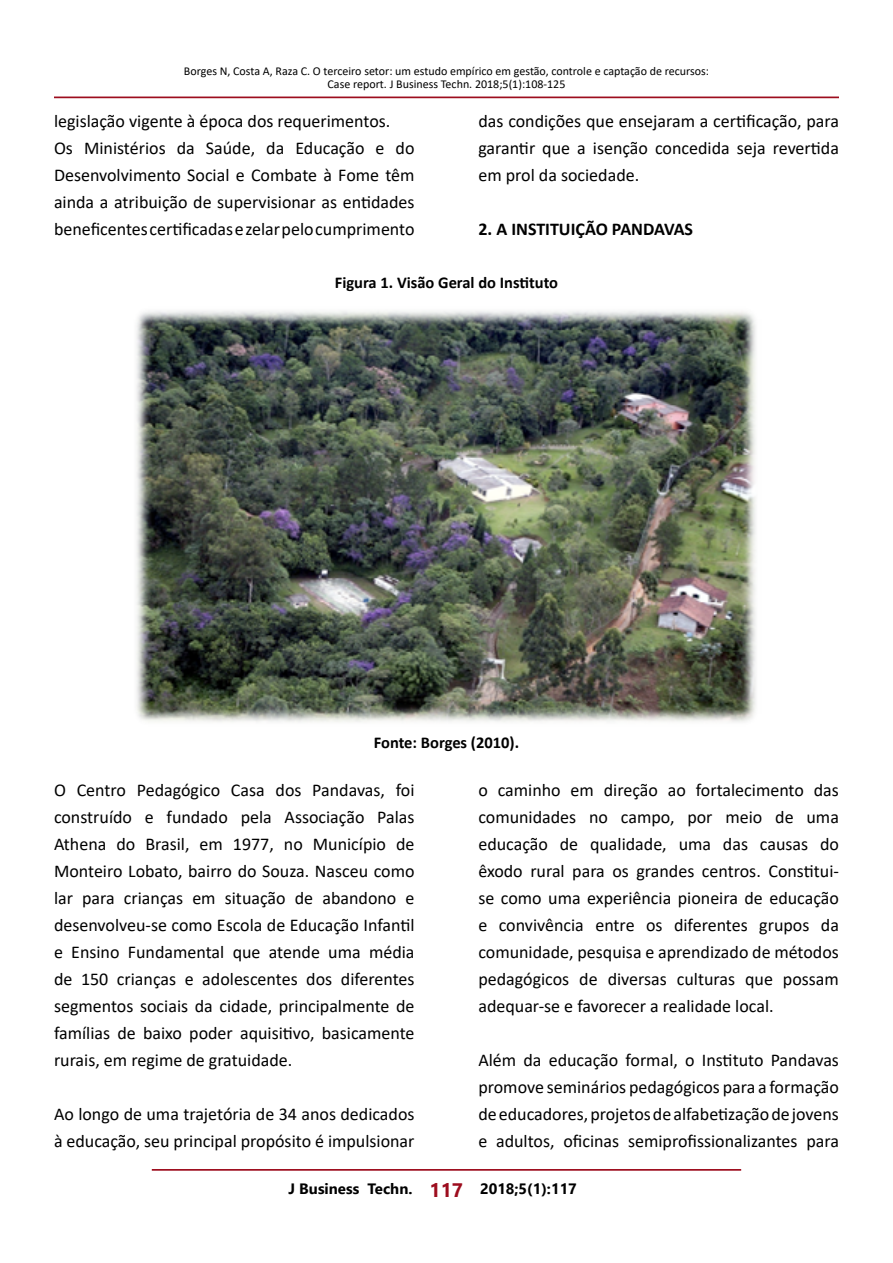
<style>
.page{position:relative;width:893px;height:1263px;background:#fff}
.page>*{position:absolute;margin:0;border:0;box-sizing:border-box;transform-origin:0 0}
.t1{font:18px/27px "Calibri";color:#000;text-align:justify}
.t2{font:700 18px "Calibri";color:#000}
.t3{font:700 16.5px "Calibri";color:#000}
.t4{font:700 15px "Segoe UI";color:#000}
.t5{font:12px/13.5px "Calibri";color:#000;text-align:center}
.s1{font-size:19.5px;color:#9d0d1e}
</style>
<div class="page">
<hr style="left:152px;top:1169px;width:589px;height:2px;background:#9d0d1e">
<hr style="left:54px;top:97px;width:785px;height:1px;background:#9d0d1e">
<img style="left:136px;top:311px;width:620px;height:411px">
<p class="t5" style="left:184px;top:64px;width:527px">Borges N, Costa A, Raza C. O terceiro setor: um estudo empírico em gestão, controle e captação de recursos:<br>Case report. J Business Techn. 2018;5(1):108-125</p>
<p class="t1" style="left:54px;top:107px;width:362px;text-align:left">legislação vigente à época dos requerimentos.<br>Os Ministérios da Saúde, da Educação e do Desenvolvimento Social e Combate à Fome têm ainda a atribuição de supervisionar as entidades beneficentes certificadas e zelar pelo cumprimento</p>
<p class="t1" style="left:478px;top:107px;width:362px">das condições que ensejaram a certificação, para garantir que a isenção concedida seja revertida em prol da sociedade.</p>
<p class="t2" style="left:478px;top:216px;width:216px">2. A INSTITUIÇÃO PANDAVAS</p>
<p class="t3" style="left:335px;top:271px;width:225px">Figura 1. Visão Geral do Instituto</p>
<p class="t3" style="left:374px;top:731px;width:147px">Fonte: Borges (2010).</p>
<p class="t1" style="left:54px;top:776px;width:362px">O Centro Pedagógico Casa dos Pandavas, foi construído e fundado pela Associação Palas Athena do Brasil, em 1977, no Município de Monteiro Lobato, bairro do Souza. Nasceu como lar para crianças em situação de abandono e desenvolveu-se como Escola de Educação Infantil e Ensino Fundamental que atende uma média de 150 crianças e adolescentes dos diferentes segmentos sociais da cidade, principalmente de famílias de baixo poder aquisitivo, basicamente rurais, em regime de gratuidade.</p>
<p class="t1" style="left:54px;top:1100px;width:362px">Ao longo de uma trajetória de 34 anos dedicados à educação, seu principal propósito é impulsionar</p>
<p class="t1" style="left:478px;top:776px;width:362px">o caminho em direção ao fortalecimento das comunidades no campo, por meio de uma educação de qualidade, uma das causas do êxodo rural para os grandes centros. Constitui&shy;se como uma experiência pioneira de educação e convivência entre os diferentes grupos da comunidade, pesquisa e aprendizado de métodos pedagógicos de diversas culturas que possam adequar-se e favorecer a realidade local.</p>
<p class="t1" style="left:478px;top:1046px;width:362px">Além da educação formal, o Instituto Pandavas promove seminários pedagógicos para a formação de educadores, projetos de alfabetização de jovens e adultos, oficinas semiprofissionalizantes para</p>
<p class="t4" style="left:288px;top:1174px;width:290px">J Business Techn. <span class="s1">117</span> 2018;5(1):117</p>
</div>
